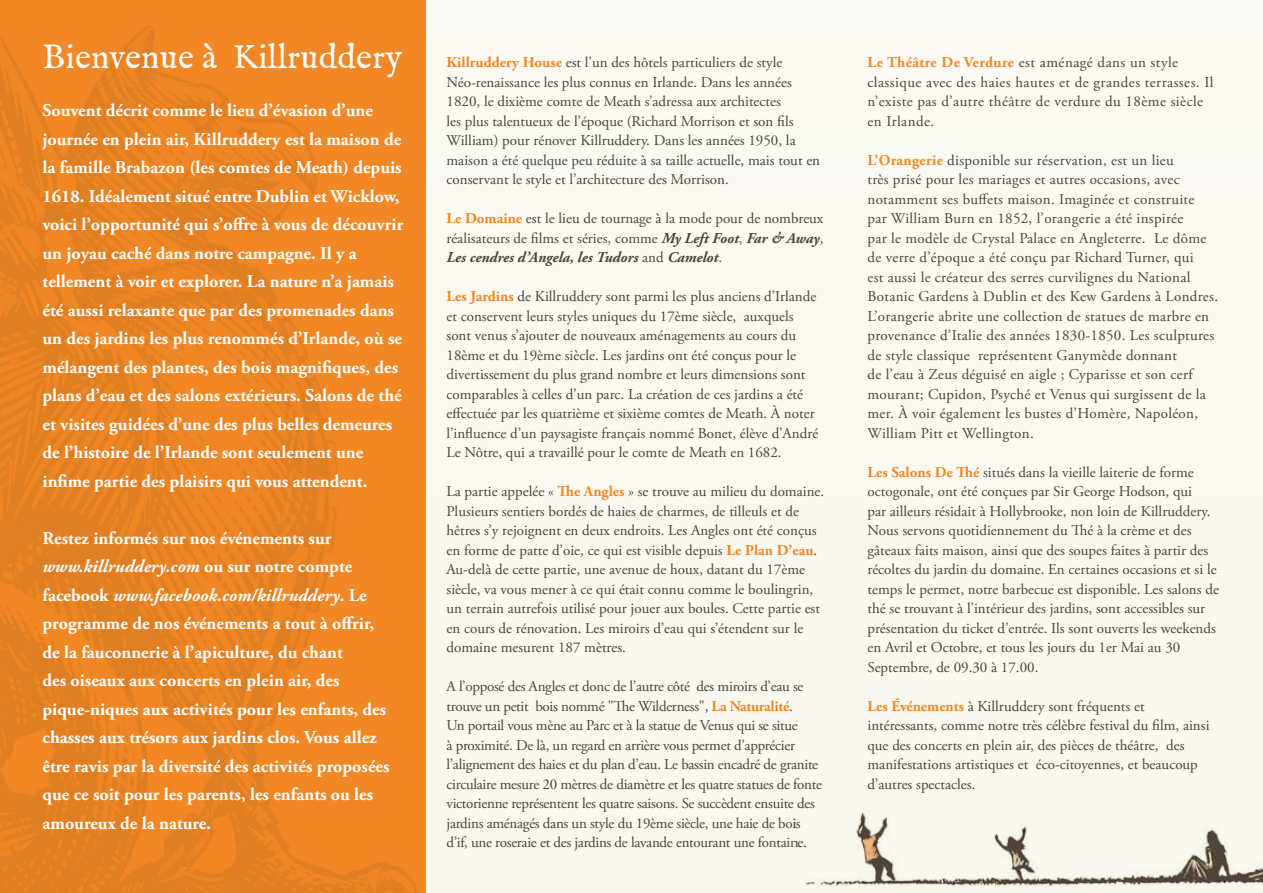
<style>
.page{position:relative;width:1263px;height:893px;background:#fbf9f1}
.page>*{position:absolute;margin:0;border:0;box-sizing:border-box;transform-origin:0 0}
.t1{font:34.5px "IM FELL English Roman";letter-spacing:.01em;color:#fff}
.t2{font:700 18px/28.5px "Adobe Garamond Pro";color:#fff}
.t3{font:15px/19.5px "Adobe Garamond Pro";color:#474639}
.t4{font:15px/19.5px "Adobe Garamond Pro";letter-spacing:.02em;color:#474639}
.t5{font:15px/19.5px "Adobe Garamond Pro";letter-spacing:-.02em;color:#474639}
.t6{font:15px/19.5px "Adobe Garamond Pro";letter-spacing:.03em;color:#474639}
.s1{font-style:italic}
.s2{font-weight:700;color:#f18825}
.s3{font-weight:700;font-style:italic}
</style>
<div class="page">
<img style="left:0;top:0;width:425px;height:893px">
<img style="left:805px;top:811px;width:458px;height:76px">
<h1 class="t1" style="left:43px;top:37px;width:361px">Bienvenue à Killruddery</h1>
<p class="t2" style="left:43px;top:96px;width:362px">Souvent décrit comme le lieu d’évasion d’une journée en plein air, Killruddery est la maison de la famille Brabazon (les comtes de Meath) depuis 1618. Idéalement situé entre Dublin et Wicklow, voici l’opportunité qui s’offre à vous de découvrir un joyau caché dans notre campagne. Il y a tellement à voir et explorer. La nature n’a jamais été aussi relaxante que par des promenades dans un des jardins les plus renommés d’Irlande, où se mélangent des plantes, des bois magnifiques, des plans d’eau et des salons extérieurs. Salons de thé et visites guidées d’une des plus belles demeures de l’histoire de l’Irlande sont seulement une infime partie des plaisirs qui vous attendent.</p>
<p class="t2" style="left:43px;top:524px;width:349px">Restez informés sur nos événements sur <span class="s1">www.killruddery.com</span> ou sur notre compte facebook <span class="s1">www.facebook.com/killruddery</span>. Le programme de nos événements a tout à offrir, de la fauconnerie à l’apiculture, du chant<br>des oiseaux aux concerts en plein air, des pique-niques aux activités pour les enfants, des chasses aux trésors aux jardins clos. Vous allez être ravis par la diversité des activités proposées que ce soit pour les parents, les enfants ou les amoureux de la nature.</p>
<p class="t3" style="left:446px;top:53px;width:375px"><span class="s2">Killruddery House</span> est l’un des hôtels particuliers de style Néo-renaissance les plus connus en Irlande. Dans les années 1820, le dixième comte de Meath s’adressa aux architectes<br>les plus talentueux de l’époque (Richard Morrison et son fils William) pour rénover Killruddery. Dans les années 1950, la maison a été quelque peu réduite à sa taille actuelle, mais tout en conservant le style et l’architecture des Morrison.</p>
<p class="t3" style="left:446px;top:209px;width:378px;text-align:justify"><span class="s2">Le Domaine</span> est le lieu de tournage à la mode pour de nombreux réalisateurs de films et séries, comme <span class="s3">My Left Foot</span>, <span class="s3">Far &amp; Away</span>, <span class="s3">Les cendres d’Angela, les Tudors</span> and <span class="s3">Camelot</span>.</p>
<p class="t3" style="left:446px;top:287px;width:373px"><span class="s2">Les Jardins</span> de Killruddery sont parmi les plus anciens d’Irlande et conservent leurs styles uniques du 17ème siècle, auxquels sont venus s’ajouter de nouveaux aménagements au cours du 18ème et du 19ème siècle. Les jardins ont été conçus pour le divertissement du plus grand nombre et leurs dimensions sont comparables à celles d’un parc. La création de ces jardins a été effectuée par les quatrième et sixième comtes de Meath. À noter l’influence d’un paysagiste français nommé Bonet, élève d’André Le Nôtre, qui a travaillé pour le comte de Meath en 1682.</p>
<p class="t3" style="left:446px;top:482px;width:379px">La partie appelée « <span class="s2">The Angles</span> » se trouve au milieu du domaine.<br>Plusieurs sentiers bordés de haies de charmes, de tilleuls et de hêtres s’y rejoignent en deux endroits. Les Angles ont été conçus en forme de patte d’oie, ce qui est visible depuis <span class="s2">Le Plan D’eau</span>.<br>Au-delà de cette partie, une avenue de houx, datant du 17ème siècle, va vous mener à ce qui était connu comme le boulingrin, un terrain autrefois utilisé pour jouer aux boules. Cette partie est en cours de rénovation. Les miroirs d’eau qui s’étendent sur le domaine mesurent 187 mètres.</p>
<p class="t5" style="left:446px;top:677px;width:377px">A l’opposé des Angles et donc de l’autre côté des miroirs d’eau se trouve un petit bois nommé "The Wilderness", <span class="s2">La Naturalité</span>.<br>Un portail vous mène au Parc et à la statue de Venus qui se situe<br>à proximité. De là, un regard en arrière vous permet d’apprécier l’alignement des haies et du plan d’eau. Le bassin encadré de granite circulaire mesure 20 mètres de diamètre et les quatre statues de fonte victorienne représentent les quatre saisons. Se succèdent ensuite des jardins aménagés dans un style du 19ème siècle, une haie de bois d’if, une roseraie et des jardins de lavande entourant une fontaine.</p>
<p class="t6" style="left:867px;top:53px;width:347px"><span class="s2">Le Théâtre De Verdure</span> est aménagé dans un style classique avec des haies hautes et de grandes terrasses. Il n’existe pas d’autre théâtre de verdure du 18ème siècle en Irlande.</p>
<p class="t4" style="left:867px;top:151px;width:352px"><span class="s2">L’Orangerie</span> disponible sur réservation, est un lieu<br>très prisé pour les mariages et autres occasions, avec notamment ses buffets maison. Imaginée et construite<br>par William Burn en 1852, l’orangerie a été inspirée<br>par le modèle de Crystal Palace en Angleterre. Le dôme de verre d’époque a été conçu par Richard Turner, qui<br>est aussi le créateur des serres curvilignes du National Botanic Gardens à Dublin et des Kew Gardens à Londres.<br>L’orangerie abrite une collection de statues de marbre en provenance d’Italie des années 1830-1850. Les sculptures de style classique représentent Ganymède donnant<br>de l’eau à Zeus déguisé en aigle ; Cyparisse et son cerf mourant; Cupidon, Psyché et Venus qui surgissent de la mer. À voir également les bustes d’Homère, Napoléon, William Pitt et Wellington.</p>
<p class="t3" style="left:867px;top:463px;width:353px"><span class="s2">Les Salons De Thé</span> situés dans la vieille laiterie de forme octogonale, ont été conçues par Sir George Hodson, qui<br>par ailleurs résidait à Hollybrooke, non loin de Killruddery.<br>Nous servons quotidiennement du Thé à la crème et des gâteaux faits maison, ainsi que des soupes faites à partir des récoltes du jardin du domaine. En certaines occasions et si le temps le permet, notre barbecue est disponible. Les salons de thé se trouvant à l’intérieur des jardins, sont accessibles sur présentation du ticket d’entrée. Ils sont ouverts les weekends en Avril et Octobre, et tous les jours du 1er Mai au 30<br>Septembre, de 09.30 à 17.00.</p>
<p class="t3" style="left:867px;top:697px;width:343px"><span class="s2">Les Événements</span> à Killruddery sont fréquents et intéressants, comme notre très célèbre festival du film, ainsi que des concerts en plein air, des pièces de théâtre, des manifestations artistiques et éco-citoyennes, et beaucoup d’autres spectacles.</p>
</div>
